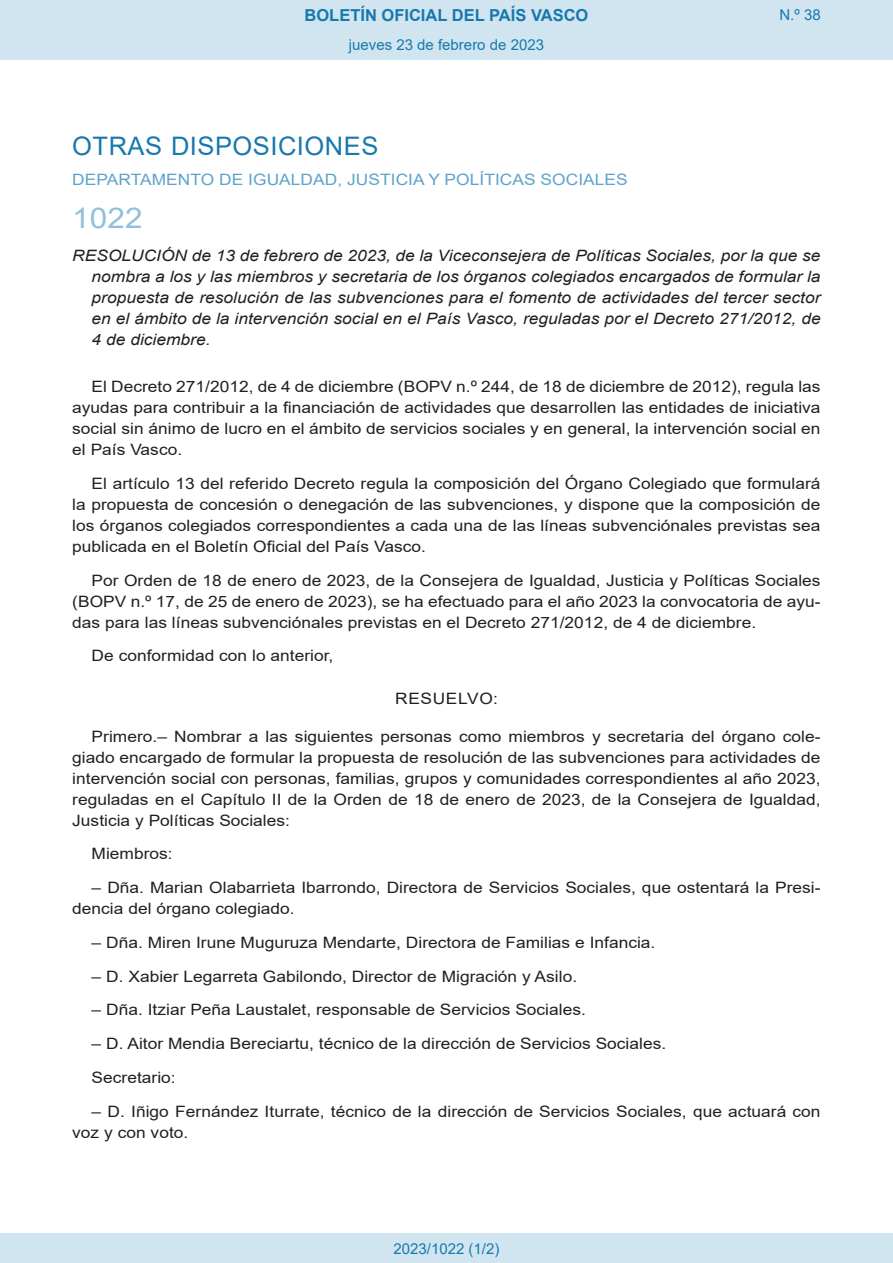
<style>
.page{position:relative;width:893px;height:1263px;background:#fff}
.page>*{position:absolute;margin:0;border:0;box-sizing:border-box;transform-origin:0 0}
.BOPVOrden{font:28.5px "Arial";color:#90c0db;scale:1.11 1}
.BOPVSeccion{font:25.5px "Arial";letter-spacing:.02em;color:#1879ad}
.t1{font:700 16.5px "Arial";color:#1879ad}
.BOPVDetalle{font:15.6px/21px "Arial";color:#231f20;text-align:justify;scale:1.11 1}
.BOPVTitulo{font:italic 15.6px/21px "Arial";color:#231f20;text-align:justify;scale:1.11 1}
.BOPVOrganismo{font:15.6px "Arial";letter-spacing:.005em;color:#5ea4ca;scale:1.11 1}
.BOPVClave{font:15.6px "Arial";letter-spacing:.035em;color:#231f20;scale:1.11 1}
.Paginacion_Centro{font:15px "Arial";color:#1879ad}
</style>
<div class="page">
<div style="left:0;top:0;width:893px;height:60px;background:#d0e5f0"></div>
<div style="left:0;top:1233px;width:893px;height:30px;background:#d0e5f0"></div>
<p class="t1" style="left:305px;top:3px;width:285px">BOLETÍN OFICIAL DEL PAÍS VASCO</p>
<p class="Paginacion_Centro" style="left:349px;top:35px;width:197px">jueves 23 de febrero de 2023</p>
<p class="Paginacion_Centro" style="left:779px;top:5px;width:43px">N.º 38</p>
<p class="BOPVSeccion" style="left:72px;top:128px;width:308px">OTRAS DISPOSICIONES</p>
<p class="BOPVOrganismo" style="left:72px;top:169px;width:502px">DEPARTAMENTO DE IGUALDAD, JUSTICIA Y POLÍTICAS SOCIALES</p>
<p class="BOPVOrden" style="left:72px;top:198px;width:65px">1022</p>
<p class="BOPVTitulo" style="left:92px;top:246px;width:658px;text-indent:-19px">RESOLUCIÓN de 13 de febrero de 2023, de la Viceconsejera de Políticas Sociales, por la que se nombra a los y las miembros y secretaria de los órganos colegiados encargados de formular la propuesta de resolución de las subvenciones para el fomento de actividades del tercer sector en el ámbito de la intervención social en el País Vasco, reguladas por el Decreto 271/2012, de 4 de diciembre.</p>
<p class="BOPVDetalle" style="left:72px;top:376px;width:676px;text-indent:19px">El Decreto 271/2012, de 4 de diciembre (BOPV n.º 244, de 18 de diciembre de 2012), regula las ayudas para contribuir a la financiación de actividades que desarrollen las entidades de iniciativa social sin ánimo de lucro en el ámbito de servicios sociales y en general, la intervención social en el País Vasco.</p>
<p class="BOPVDetalle" style="left:72px;top:473px;width:676px;text-indent:19px">El artículo 13 del referido Decreto regula la composición del Órgano Colegiado que formulará la propuesta de concesión o denegación de las subvenciones, y dispone que la composición de los órganos colegiados correspondientes a cada una de las líneas subvenciónales previstas sea publicada en el Boletín Oficial del País Vasco.</p>
<p class="BOPVDetalle" style="left:72px;top:569px;width:676px;text-indent:19px">Por Orden de 18 de enero de 2023, de la Consejera de Igualdad, Justicia y Políticas Sociales (BOPV n.º 17, de 25 de enero de 2023), se ha efectuado para el año 2023 la convocatoria de ayu&shy;das para las líneas subvenciónales previstas en el Decreto 271/2012, de 4 de diciembre.</p>
<p class="BOPVDetalle" style="left:92px;top:645px;width:219px">De conformidad con lo anterior,</p>
<p class="BOPVClave" style="left:395px;top:687px;width:94px">RESUELVO:</p>
<p class="BOPVDetalle" style="left:72px;top:725px;width:676px;text-indent:19px">Primero.– Nombrar a las siguientes personas como miembros y secretaria del órgano cole&shy;giado encargado de formular la propuesta de resolución de las subvenciones para actividades de intervención social con personas, familias, grupos y comunidades correspondientes al año 2023, reguladas en el Capítulo II de la Orden de 18 de enero de 2023, de la Consejera de Igualdad, Justicia y Políticas Sociales:</p>
<p class="BOPVDetalle" style="left:92px;top:843px;width:75px">Miembros:</p>
<p class="BOPVDetalle" style="left:72px;top:877px;width:676px;text-indent:19px">– Dña. Marian Olabarrieta Ibarrondo, Directora de Servicios Sociales, que ostentará la Presi&shy;dencia del órgano colegiado.</p>
<p class="BOPVDetalle" style="left:92px;top:932px;width:509px">– Dña. Miren Irune Muguruza Mendarte, Directora de Familias e Infancia.</p>
<p class="BOPVDetalle" style="left:92px;top:965px;width:439px">– D. Xabier Legarreta Gabilondo, Director de Migración y Asilo.</p>
<p class="BOPVDetalle" style="left:92px;top:999px;width:447px">– Dña. Itziar Peña Laustalet, responsable de Servicios Sociales.</p>
<p class="BOPVDetalle" style="left:92px;top:1033px;width:519px">– D. Aitor Mendia Bereciartu, técnico de la dirección de Servicios Sociales.</p>
<p class="BOPVDetalle" style="left:92px;top:1067px;width:77px">Secretario:</p>
<p class="BOPVDetalle" style="left:72px;top:1100px;width:676px;text-indent:19px">– D. Iñigo Fernández Iturrate, técnico de la dirección de Servicios Sociales, que actuará con voz y con voto.</p>
<p class="Paginacion_Centro" style="left:393px;top:1238px;width:107px">2023/1022 (1/2)</p>
</div>
